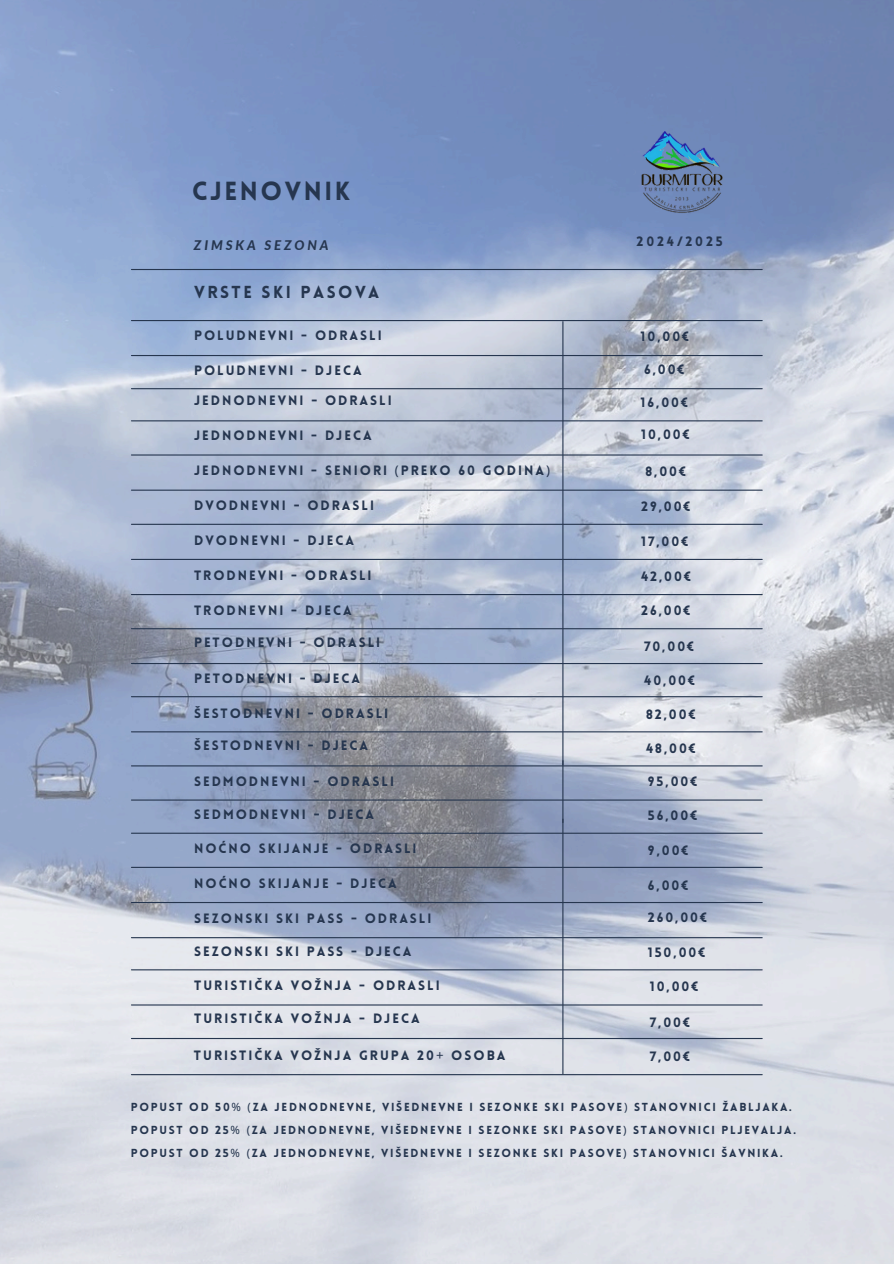
<style>
.page{position:relative;width:894px;height:1264px;background:#fff}
.page>*{position:absolute;margin:0;border:0;box-sizing:border-box;transform-origin:0 0}
.t1{font:900 25.65px "Lovelo";letter-spacing:.1em;color:#26364f}
.t2{font:900 16.95px "Lovelo";letter-spacing:.145em;color:#26364f}
.t3{font:900 13.2px "Lovelo";letter-spacing:.15em;color:#26364f}
.t4{font:italic 800 13.2px "Lato";letter-spacing:.22em;color:#26364f}
.t5{font:900 13.2px "Lovelo";letter-spacing:.22em;color:#26364f}
.t6{font:900 11.4px "Lovelo";letter-spacing:.15em;color:#26364f}
.s1{font-family:"Noto Sans";font-weight:400}
</style>
<div class="page">
<img style="left:0;top:0;width:893px;height:1263px">
<hr style="left:131px;top:269px;width:631px;height:1px;background:#26364f">
<hr style="left:562px;top:321px;width:1px;height:443px;background:#26364f">
<hr style="left:131px;top:559px;width:631px;height:1px;background:#26364f">
<hr style="left:131px;top:696px;width:631px;height:1px;background:#26364f">
<hr style="left:131px;top:663px;width:631px;height:1px;background:#26364f">
<hr style="left:131px;top:731px;width:631px;height:1px;background:#26364f">
<hr style="left:131px;top:320px;width:631px;height:1px;background:#26364f">
<hr style="left:131px;top:355px;width:631px;height:1px;background:#26364f">
<hr style="left:131px;top:388px;width:631px;height:1px;background:#26364f">
<hr style="left:131px;top:420px;width:631px;height:1px;background:#26364f">
<hr style="left:131px;top:524px;width:631px;height:1px;background:#26364f">
<hr style="left:562px;top:819px;width:1px;height:255px;background:#26364f">
<hr style="left:131px;top:765px;width:631px;height:1px;background:#26364f">
<hr style="left:131px;top:799px;width:631px;height:1px;background:#26364f">
<hr style="left:131px;top:832px;width:631px;height:1px;background:#26364f">
<hr style="left:131px;top:866px;width:631px;height:2px;background:#26364f">
<hr style="left:131px;top:1037px;width:631px;height:2px;background:#26364f">
<hr style="left:562px;top:760px;width:1px;height:62px;background:#26364f">
<hr style="left:131px;top:454px;width:631px;height:1px;background:#26364f">
<hr style="left:131px;top:489px;width:631px;height:1px;background:#26364f">
<hr style="left:131px;top:594px;width:631px;height:1px;background:#26364f">
<hr style="left:131px;top:628px;width:631px;height:1px;background:#26364f">
<hr style="left:131px;top:902px;width:631px;height:1px;background:#26364f">
<hr style="left:131px;top:937px;width:631px;height:1px;background:#26364f">
<hr style="left:131px;top:969px;width:631px;height:1px;background:#26364f">
<hr style="left:131px;top:1004px;width:631px;height:1px;background:#26364f">
<img style="left:633px;top:131px;width:89px;height:89px">
<hr style="left:131px;top:1074px;width:631px;height:1px;background:#26364f">
<p class="t1" style="left:192px;top:181px;width:160px">CJENOVNIK</p>
<h3 class="t4" style="left:194px;top:237px;width:136px">ZIMSKA SEZONA</h3>
<h3 class="t5" style="left:636px;top:236px;width:88px">2024/2025</h3>
<h1 class="t2" style="left:194px;top:285px;width:187px">VRSTE SKI PASOVA</h1>
<p class="t3" style="left:194px;top:330px;width:189px">POLUDNEVNI - ODRASLI</p>
<h2 class="t3" style="left:194px;top:365px;width:169px">POLUDNEVNI - DJECA</h2>
<p class="t3" style="left:194px;top:395px;width:199px">JEDNODNEVNI - ODRASLI</p>
<p class="t3" style="left:194px;top:430px;width:179px">JEDNODNEVNI - DJECA</p>
<h3 class="t3" style="left:194px;top:465px;width:357px">JEDNODNEVNI - SENIORI <span class="s1">(</span>PREKO 60 GODINA<span class="s1">)</span></h3>
<h3 class="t3" style="left:194px;top:500px;width:181px">DVODNEVNI - ODRASLI</h3>
<p class="t3" style="left:194px;top:535px;width:161px">DVODNEVNI - DJECA</p>
<h3 class="t3" style="left:194px;top:570px;width:179px">TRODNEVNI - ODRASLI</h3>
<h3 class="t3" style="left:194px;top:604px;width:159px">TRODNEVNI - DJECA</h3>
<p class="t3" style="left:194px;top:637px;width:188px">PETODNEVNI - ODRASLI</p>
<h3 class="t3" style="left:194px;top:672px;width:167px">PETODNEVNI - DJECA</h3>
<h3 class="t3" style="left:194px;top:708px;width:196px">ŠESTODNEVNI - ODRASLI</h3>
<p class="t3" style="left:194px;top:740px;width:175px">ŠESTODNEVNI - DJECA</p>
<h3 class="t3" style="left:194px;top:776px;width:201px">SEDMODNEVNI - ODRASLI</h3>
<h3 class="t3" style="left:194px;top:809px;width:181px">SEDMODNEVNI - DJECA</h3>
<p class="t3" style="left:194px;top:843px;width:224px">NOĆNO SKIJANJE - ODRASLI</p>
<h3 class="t3" style="left:194px;top:878px;width:204px">NOĆNO SKIJANJE - DJECA</h3>
<h3 class="t3" style="left:194px;top:913px;width:239px">SEZONSKI SKI PASS - ODRASLI</h3>
<h3 class="t3" style="left:194px;top:946px;width:219px">SEZONSKI SKI PASS - DJECA</h3>
<p class="t3" style="left:194px;top:980px;width:247px">TURISTIČKA VOŽNJA - ODRASLI</p>
<h3 class="t3" style="left:194px;top:1013px;width:227px">TURISTIČKA VOŽNJA - DJECA</h3>
<h3 class="t3" style="left:194px;top:1050px;width:313px">TURISTIČKA VOŽNJA GRUPA 20<span class="s1">+</span> OSOBA</h3>
<p class="t3" style="left:640px;top:331px;width:50px">10,00€</p>
<h3 class="t3" style="left:643px;top:364px;width:42px">6,00€</h3>
<h3 class="t3" style="left:640px;top:397px;width:49px">16,00€</h3>
<p class="t3" style="left:641px;top:429px;width:50px">10,00€</p>
<h3 class="t3" style="left:645px;top:465px;width:42px">8,00€</h3>
<h3 class="t3" style="left:641px;top:501px;width:51px">29,00€</h3>
<p class="t3" style="left:641px;top:536px;width:48px">17,00€</p>
<h3 class="t3" style="left:641px;top:571px;width:51px">42,00€</h3>
<h3 class="t3" style="left:641px;top:605px;width:51px">26,00€</h3>
<p class="t3" style="left:643px;top:640px;width:51px">70,00€</p>
<h3 class="t3" style="left:644px;top:674px;width:52px">40,00€</h3>
<h3 class="t3" style="left:646px;top:708px;width:51px">82,00€</h3>
<p class="t3" style="left:646px;top:743px;width:51px">48,00€</p>
<h3 class="t3" style="left:647px;top:775px;width:51px">95,00€</h3>
<h3 class="t3" style="left:647px;top:810px;width:51px">56,00€</h3>
<p class="t3" style="left:647px;top:845px;width:42px">9,00€</p>
<h3 class="t3" style="left:647px;top:879px;width:42px">6,00€</h3>
<h3 class="t3" style="left:647px;top:911px;width:61px">260,00€</h3>
<p class="t3" style="left:647px;top:947px;width:59px">150,00€</p>
<p class="t3" style="left:649px;top:981px;width:50px">10,00€</p>
<h3 class="t3" style="left:649px;top:1016px;width:42px">7,00€</h3>
<p class="t3" style="left:649px;top:1051px;width:42px">7,00€</p>
<p class="t6" style="left:131px;top:1102px;width:662px">POPUST OD 50<span class="s1">% (</span>ZA JEDNODNEVNE, VIŠEDNEVNE I SEZONKE SKI PASOVE<span class="s1">)</span> STANOVNICI ŽABLJAKA.</p>
<h3 class="t6" style="left:131px;top:1125px;width:666px">POPUST OD 25<span class="s1">% (</span>ZA JEDNODNEVNE, VIŠEDNEVNE I SEZONKE SKI PASOVE<span class="s1">)</span> STANOVNICI PLJEVALJA.</h3>
<h3 class="t6" style="left:131px;top:1148px;width:653px">POPUST OD 25<span class="s1">% (</span>ZA JEDNODNEVNE, VIŠEDNEVNE I SEZONKE SKI PASOVE<span class="s1">)</span> STANOVNICI ŠAVNIKA.</h3>
</div>
